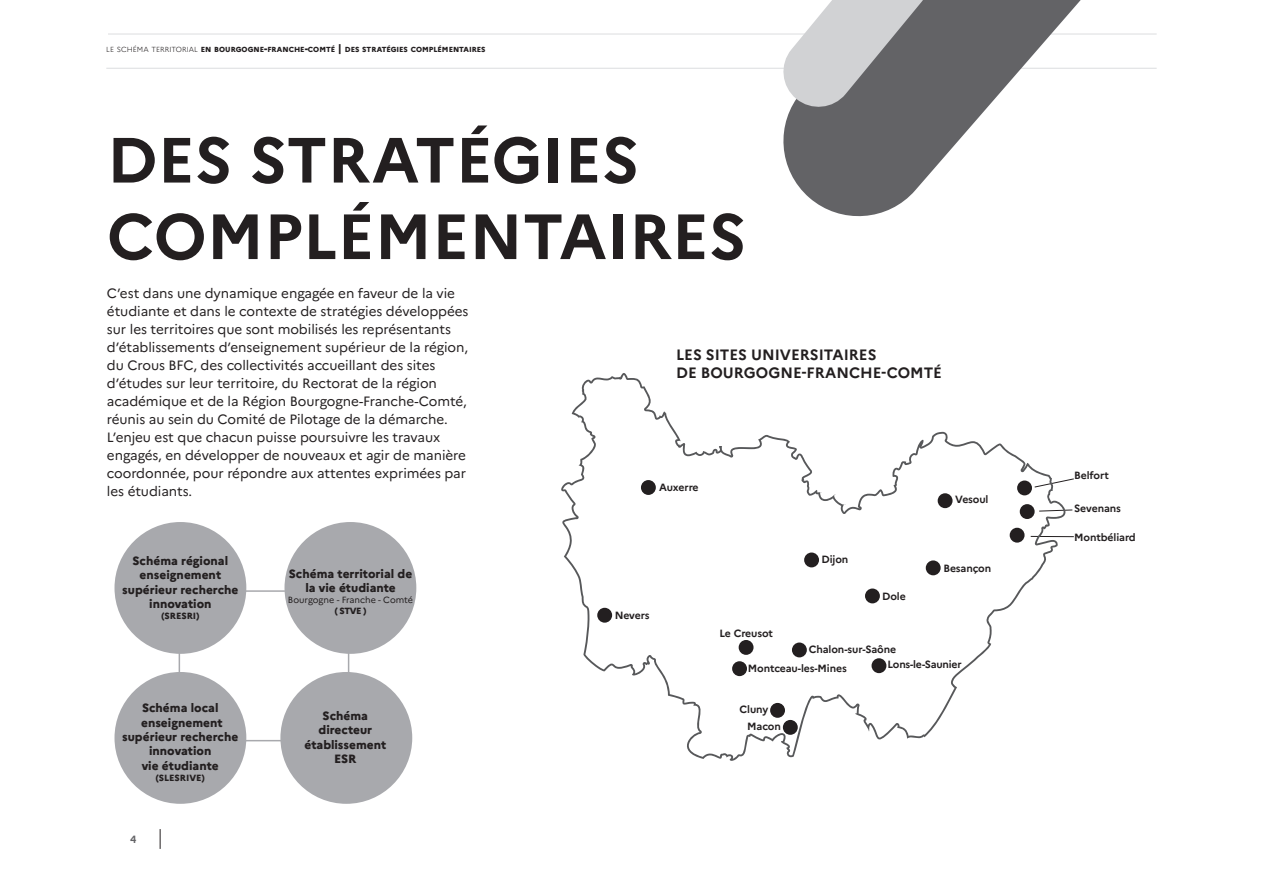
<style>
.page{position:relative;width:1263px;height:893px;background:#fff}
.page>*{position:absolute;margin:0;border:0;box-sizing:border-box;transform-origin:0 0}
.t1{font:700 63.75px/76.5px "Marianne";color:#231f20}
.t2{font:700 15px/18px "Marianne";color:#231f20}
.t3{font:13.5px/18px "Marianne";letter-spacing:-.005em;color:#231f20}
.t4{font:800 12px/14.4px "Marianne";color:#231f20;text-align:center}
.t5{font:700 10.5px/15.1px "Marianne";letter-spacing:-.01em;color:#231f20}
.t6{font:700 10.5px "Marianne";color:#636366}
.t7{font:800 9px "Marianne";color:#231f20}
.t8{font:9px "Marianne";color:#231f20}
.t9{font:800 7.35px "Marianne";color:#231f20}
.s1{font-weight:300}
.s2{font-size:10.5px}
</style>
<div class="page">
<svg style="left:160px;top:829px;width:1px;height:20px"></svg>
<hr style="left:108px;top:34px;width:1049px;height:1px;background:#dcdddf">
<hr style="left:106px;top:68px;width:1051px;height:1px;background:#dcdddf">
<div style="left:114px;top:522px;width:132px;height:132px;background:#a8a9ad;border-radius:50%"></div>
<div style="left:114px;top:672px;width:132px;height:132px;background:#a8a9ad;border-radius:50%"></div>
<div style="left:280px;top:672px;width:132px;height:132px;background:#a8a9ad;border-radius:50%"></div>
<div style="left:284px;top:522px;width:132px;height:132px;background:#a8a9ad;border-radius:50%"></div>
<svg style="left:561px;top:373px;width:513px;height:388px"></svg>
<svg style="left:775px;top:0;width:336px;height:217px"></svg>
<svg style="left:779px;top:0;width:155px;height:111px;background:#acadaf"></svg>
<hr style="left:244px;top:590px;width:41px;height:2px;background:#a8a9ad">
<hr style="left:348px;top:642px;width:1px;height:41px;background:#a8a9ad">
<hr style="left:179px;top:642px;width:1px;height:41px;background:#a8a9ad">
<hr style="left:244px;top:740px;width:41px;height:1px;background:#a8a9ad">
<div style="left:739px;top:640px;width:14px;height:15px;background:#231f20;border-radius:50%"></div>
<div style="left:770px;top:703px;width:15px;height:15px;background:#231f20;border-radius:50%"></div>
<p class="t9" style="left:106px;top:45px;width:381px"><span class="s1">LE SCHÉMA TERRITORIAL</span> EN BOURGOGNE<span class="s2">-</span>FRANCHE<span class="s2">-</span>COMTÉ <span class="s2">|</span> DES STRATÉGIES COMPLÉMENTAIRES</p>
<h1 class="t1" style="left:107px;top:122px;width:641px">DES STRATÉGIES<br>COMPLÉMENTAIRES</h1>
<p class="t3" style="left:107px;top:284px;width:363px">C’est dans une dynamique engagée en faveur de la vie étudiante et dans le contexte de stratégies développées sur les territoires que sont mobilisés les représentants d’établissements d’enseignement supérieur de la région, du Crous BFC, des collectivités accueillant des sites d’études sur leur territoire, du Rectorat de la région académique et de la Région Bourgogne-Franche-Comté, réunis au sein du Comité de Pilotage de la démarche.<br>L’enjeu est que chacun puisse poursuivre les travaux engagés, en développer de nouveaux et agir de manière coordonnée, pour répondre aux attentes exprimées par les étudiants.</p>
<p class="t2" style="left:676px;top:346px;width:267px">LES SITES UNIVERSITAIRES<br>DE BOURGOGNE-FRANCHE-COMTÉ</p>
<p class="t5" style="left:659px;top:479px;width:41px">Auxerre</p>
<p class="t5" style="left:955px;top:492px;width:35px">Vesoul</p>
<p class="t4" style="left:122px;top:553px;width:118px">Schéma régional enseignement supérieur recherche innovation</p>
<p class="t7" style="left:161px;top:610px;width:40px">(SRESRI)</p>
<p class="t4" style="left:122px;top:701px;width:118px">Schéma local enseignement supérieur recherche innovation<br>vie étudiante</p>
<p class="t7" style="left:155px;top:772px;width:51px">(SLESRIVE)</p>
<p class="t6" style="left:130px;top:833px;width:8px">4</p>
<p class="t4" style="left:289px;top:566px;width:125px">Schéma territorial de la vie étudiante</p>
<p class="t8" style="left:288px;top:594px;width:127px">Bourgogne - Franche - Comté</p>
<p class="t7" style="left:334px;top:605px;width:34px">( STVE )</p>
<p class="t4" style="left:304px;top:708px;width:83px">Schéma directeur établissement<br>ESR</p>
<p class="t5" style="left:615px;top:608px;width:37px">Nevers</p>
<p class="t5" style="left:719px;top:626px;width:55px">Le Creusot</p>
<p class="t5" style="left:821px;top:551px;width:28px">Dijon</p>
<p class="t5" style="left:882px;top:589px;width:25px">Dole</p>
<p class="t5" style="left:943px;top:561px;width:49px">Besançon</p>
<p class="t5" style="left:887px;top:642px;width:76px;text-indent:-79px">Chalon-sur-Saône<br>Lons-le-Saunier</p>
<p class="t5" style="left:748px;top:661px;width:100px">Montceau-les-Mines</p>
<p class="t5" style="left:739px;top:702px;width:30px">Cluny</p>
<p class="t5" style="left:747px;top:719px;width:35px">Macon</p>
<p class="t5" style="left:1074px;top:468px;width:36px">Belfort</p>
<p class="t5" style="left:1074px;top:501px;width:48px">Sevenans</p>
<p class="t5" style="left:1074px;top:530px;width:63px">Montbéliard</p>
</div>
